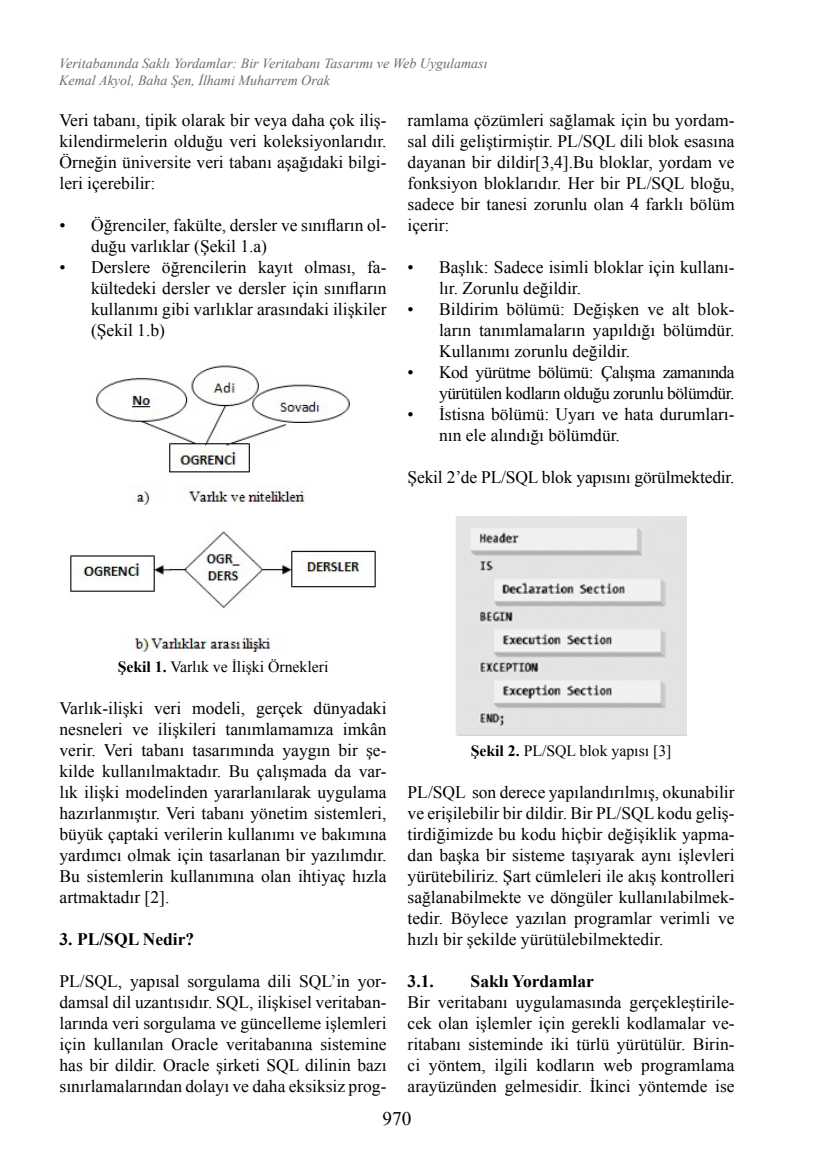
<style>
.page{position:relative;width:819px;height:1166px;background:#fff}
.page>*{position:absolute;margin:0;border:0;box-sizing:border-box;transform-origin:0 0}
.t1{font:19.25px "Times New Roman";color:#000}
.t2{font:17.5px/21px "Times New Roman";color:#000;text-align:justify}
.t3{font:17.5px/21px "Times New Roman";letter-spacing:-.03em;color:#000;text-align:right}
.t4{font:700 17.5px "Times New Roman";color:#000}
.t5{font:15.75px "Times New Roman";color:#000}
.t6{font:italic 14px/16.8px "Times New Roman";color:#6a6b6d}
.s1{font-weight:700}
</style>
<div class="page">
<img style="left:96px;top:365px;width:254px;height:139px">
<img style="left:70px;top:531px;width:306px;height:120px">
<img style="left:456px;top:516px;width:230px;height:219px">
<p class="t6" style="left:59px;top:55px;width:430px">Veritabanında Saklı Yordamlar: Bir Veritabanı Tasarımı ve Web Uygulaması<br>Kemal Akyol, Baha Şen, İlhami Muharrem Orak</p>
<p class="t2" style="left:60px;top:109px;width:328px">Veri tabanı, tipik olarak bir veya daha çok iliş&shy;kilendirmelerin olduğu veri koleksiyonlarıdır.<br>Örneğin üniversite veri tabanı aşağıdaki bilgi&shy;leri içerebilir:</p>
<p class="t2" style="left:91px;top:214px;width:297px;text-indent:-32px">• Öğrenciler, fakülte, dersler ve sınıfların ol&shy;duğu varlıklar (Şekil 1.a)</p>
<p class="t2" style="left:91px;top:256px;width:297px;text-indent:-32px">• Derslere öğrencilerin kayıt olması, fa&shy;kültedeki dersler ve dersler için sınıfların kullanımı gibi varlıklar arasındaki ilişkiler (Şekil 1.b)</p>
<p class="t2" style="left:407px;top:109px;width:328px">ramlama çözümleri sağlamak için bu yordam&shy;sal dili geliştirmiştir. PL/SQL dili blok esasına dayanan bir dildir[3,4].Bu bloklar, yordam ve fonksiyon bloklarıdır. Her bir PL/SQL bloğu, sadece bir tanesi zorunlu olan 4 farklı bölüm içerir:</p>
<p class="t2" style="left:439px;top:256px;width:297px;text-indent:-31px">• Başlık: Sadece isimli bloklar için kullanı&shy;lır. Zorunlu değildir.</p>
<p class="t2" style="left:439px;top:298px;width:297px;text-indent:-31px">• Bildirim bölümü: Değişken ve alt blok&shy;ların tanımlamaların yapıldığı bölümdür.<br>Kullanımı zorunlu değildir.</p>
<p class="t3" style="left:407px;top:361px;width:328px">• Kod yürütme bölümü: Çalışma zamanında yürütülen kodların olduğu zorunlu bölümdür.</p>
<p class="t2" style="left:439px;top:403px;width:297px;text-indent:-32px">• İstisna bölümü: Uyarı ve hata durumları&shy;nın ele alındığı bölümdür.</p>
<p class="t2" style="left:407px;top:466px;width:328px">Şekil 2’de PL/SQL blok yapısını görülmektedir.</p>
<p class="t5" style="left:118px;top:656px;width:212px"><span class="s1">Şekil 1.</span> Varlık ve İlişki Örnekleri</p>
<p class="t2" style="left:60px;top:697px;width:328px">Varlık-ilişki veri modeli, gerçek dünyadaki nesneleri ve ilişkileri tanımlamamıza imkân verir. Veri tabanı tasarımında yaygın bir şe&shy;kilde kullanılmaktadır. Bu çalışmada da var&shy;lık ilişki modelinden yararlanılarak uygulama hazırlanmıştır. Veri tabanı yönetim sistemleri, büyük çaptaki verilerin kullanımı ve bakımına yardımcı olmak için tasarlanan bir yazılımdır.<br>Bu sistemlerin kullanımına olan ihtiyaç hızla artmaktadır [2].</p>
<p class="t4" style="left:60px;top:927px;width:136px">3. PL/SQL Nedir?</p>
<p class="t2" style="left:60px;top:970px;width:328px">PL/SQL, yapısal sorgulama dili SQL’in yor&shy;damsal dil uzantısıdır. SQL, ilişkisel veritaban&shy;larında veri sorgulama ve güncelleme işlemleri için kullanılan Oracle veritabanına sistemine has bir dildir. Oracle şirketi SQL dilinin bazı sınırlamalarından dolayı ve daha eksiksiz prog-</p>
<p class="t5" style="left:470px;top:740px;width:202px"><span class="s1">Şekil 2.</span> PL/SQL blok yapısı [3]</p>
<p class="t2" style="left:407px;top:781px;width:328px">PL/SQL son derece yapılandırılmış, okunabilir ve erişilebilir bir dildir. Bir PL/SQL kodu geliş&shy;tirdiğimizde bu kodu hiçbir değişiklik yapma&shy;dan başka bir sisteme taşıyarak aynı işlevleri yürütebiliriz. Şart cümleleri ile akış kontrolleri sağlanabilmekte ve döngüler kullanılabilmek&shy;tedir. Böylece yazılan programlar verimli ve hızlı bir şekilde yürütülebilmektedir.</p>
<p class="t4" style="left:407px;top:969px;width:28px">3.1.</p>
<p class="t4" style="left:470px;top:969px;width:125px">Saklı Yordamlar</p>
<p class="t2" style="left:407px;top:991px;width:328px">Bir veritabanı uygulamasında gerçekleştirile&shy;cek olan işlemler için gerekli kodlamalar ve&shy;ritabanı sisteminde iki türlü yürütülür. Birin&shy;ci yöntem, ilgili kodların web programlama arayüzünden gelmesidir. İkinci yöntemde ise</p>
<p class="t1" style="left:382px;top:1106px;width:30px">970</p>
</div>
